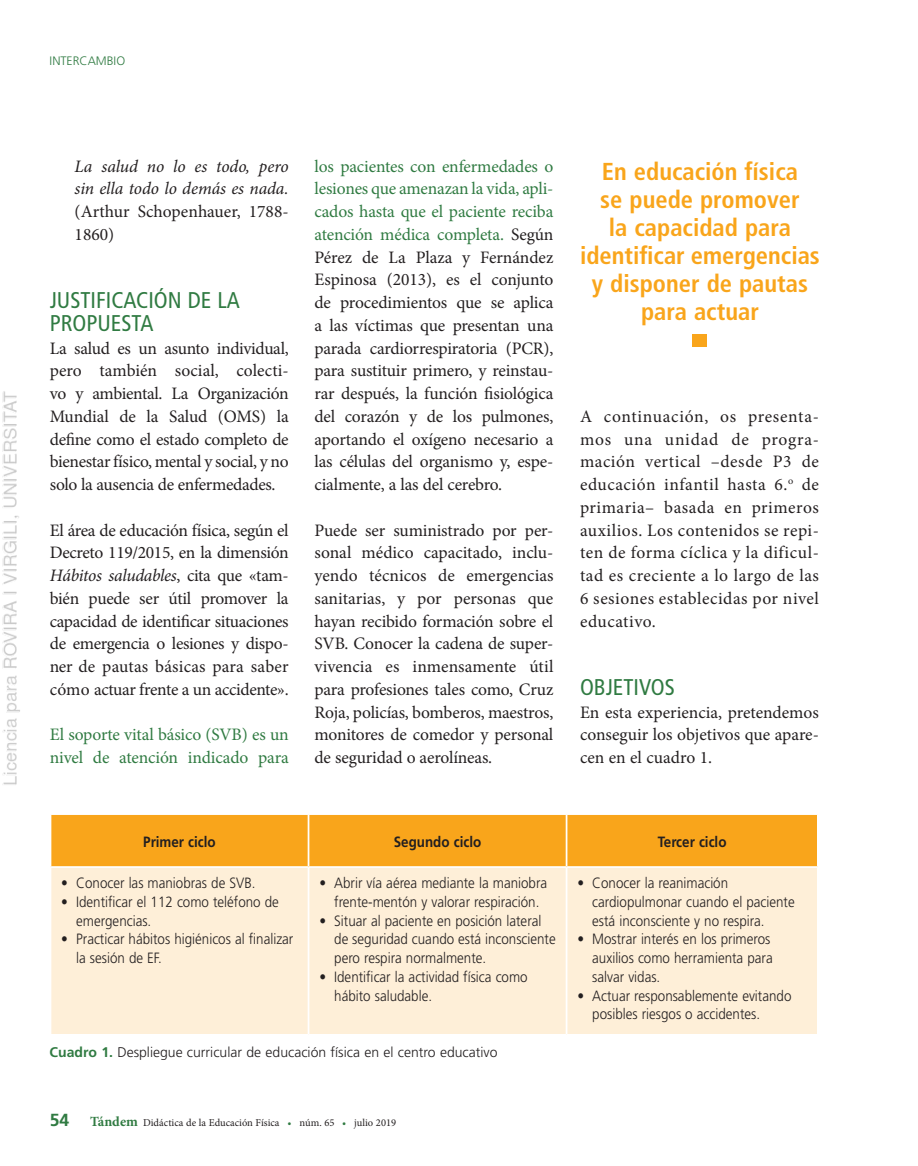
<style>
.page{position:relative;width:918px;height:1166px;background:#fff}
.page>*{position:absolute;margin:0;border:0;box-sizing:border-box;transform-origin:0 0}
.t1{font:700 condensed 42px "Minion Pro";color:#f9a51b;scale:1.2 1}
.t2{font:700 condensed 24.5px/28px "Frutiger LT Std";color:#f9a51b;text-align:center}
.t3{font:condensed 22.75px/22.8px "Frutiger LT Std";color:#307b42}
.t4{font:17.5px/22.8px "Minion Pro";letter-spacing:-.01em;color:#231f20;text-align:justify}
.t5{font:17.5px/22.8px "Minion Pro";letter-spacing:-.005em;color:#307b42}
.t6{font:italic 17.5px/22.8px "Minion Pro";letter-spacing:-.005em;color:#231f20}
.t7{font:300 14.88px/18.7px "Frutiger LT Std";color:#231f20;scale:.9 1}
.t8{font:700 14.88px "Frutiger LT Std";color:#231f20;scale:.9 1}
.t9{font:300 14px "Frutiger LT Std";color:#231f20}
.t10{font:300 12.25px "Frutiger LT Std";color:#307b42}
.t11{font:10.5px "Minion Pro";color:#231f20}
.s1{font-style:italic}
.s2{color:#307b42}
.s3{font-weight:700;color:#307b42}
.s4{font-family:"Frutiger LT Std";font-weight:700;font-size:17.5px;color:#307b42}
.s5{font-weight:700;font-size:14px;color:#307b42}
</style>
<div class="page">
<img style="left:2px;top:391px;width:816px;height:643px">
<p class="t10" style="left:50px;top:54px;width:77px">INTERCAMBIO</p>
<p class="t6" style="left:75px;top:155px;width:216px">La salud no lo es todo, pero sin ella todo lo demás es nada.</p>
<p class="t4" style="left:75px;top:200px;width:216px">(Arthur Schopenhauer, 1788-<br>1860)</p>
<h3 class="t3" style="left:50px;top:289px;width:191px">JUSTIFICACIÓN DE LA<br>PROPUESTA</h3>
<p class="t4" style="left:50px;top:337px;width:240px">La salud es un asunto individual, pero también social, colecti&shy;vo y ambiental. La Organización Mundial de la Salud (OMS) la define como el estado completo de bienestar físico, mental y social, y no solo la ausencia de enfermedades.</p>
<p class="t4" style="left:50px;top:519px;width:240px">El área de educación física, según el Decreto 119/2015, en la dimensión <span class="s1">Hábitos saludables</span>, cita que «tam&shy;bién puede ser útil promover la capacidad de identificar situaciones de emergencia o lesiones y dispo&shy;ner de pautas básicas para saber cómo actuar frente a un accidente».</p>
<p class="t5" style="left:50px;top:723px;width:240px">El soporte vital básico (SVB) es un nivel de atención indicado para</p>
<p class="t4" style="left:314px;top:155px;width:240px"><span class="s2">los pacientes con enfermedades o lesiones que amenazan la vida, apli&shy;cados hasta que el paciente reciba atención médica completa.</span> Según Pérez de La Plaza y Fernández Espinosa (2013), es el conjunto de procedimientos que se aplica a las víctimas que presentan una parada cardiorrespiratoria (PCR), para sustituir primero, y reinstau&shy;rar después, la función fisiológica del corazón y de los pulmones, aportando el oxígeno necesario a las células del organismo y, espe&shy;cialmente, a las del cerebro.</p>
<p class="t4" style="left:314px;top:519px;width:240px">Puede ser suministrado por per&shy;sonal médico capacitado, inclu&shy;yendo técnicos de emergencias sanitarias, y por personas que hayan recibido formación sobre el SVB. Conocer la cadena de super&shy;vivencia es inmensamente útil para profesiones tales como, Cruz Roja, policías, bomberos, maestros, monitores de comedor y personal de seguridad o aerolíneas.</p>
<h2 class="t2" style="left:580px;top:157px;width:241px">En educación física<br>se puede promover<br>la capacidad para identificar emergencias y disponer de pautas para actuar</h2>
<h1 class="t1" style="left:690px;top:309px;width:19px">■</h1>
<p class="t4" style="left:580px;top:405px;width:240px">A continuación, os presenta&shy;mos una unidad de progra&shy;mación vertical –desde P3 de educación infantil hasta 6.<sup>o</sup> de primaria– basada en primeros auxilios. Los contenidos se repi&shy;ten de forma cíclica y la dificul&shy;tad es creciente a lo largo de las 6 sesiones establecidas por nivel educativo.</p>
<h3 class="t3" style="left:580px;top:676px;width:96px">OBJETIVOS</h3>
<p class="t4" style="left:580px;top:701px;width:240px">En esta experiencia, pretendemos conseguir los objetivos que apare&shy;cen en el cuadro 1.</p>
<p class="t8" style="left:143px;top:832px;width:82px">Primer ciclo</p>
<p class="t8" style="left:394px;top:832px;width:99px">Segundo ciclo</p>
<p class="t8" style="left:658px;top:832px;width:78px">Tercer ciclo</p>
<p class="t7" style="left:61px;top:874px;width:217px">• Conocer las maniobras de SVB.</p>
<p class="t7" style="left:76px;top:892px;width:227px;text-indent:-15px">• Identificar el 112 como teléfono de emergencias.</p>
<p class="t7" style="left:76px;top:930px;width:243px;text-indent:-15px">• Practicar hábitos higiénicos al finalizar la sesión de EF.</p>
<p class="t7" style="left:319px;top:874px;width:255px;text-align:center">• Abrir vía aérea mediante la maniobra frente-mentón y valorar respiración.</p>
<p class="t7" style="left:334px;top:911px;width:248px;text-indent:-15px">• Situar al paciente en posición lateral de seguridad cuando está inconsciente pero respira normalmente.</p>
<p class="t7" style="left:334px;top:967px;width:216px;text-indent:-15px">• Identificar la actividad física como hábito saludable.</p>
<p class="t7" style="left:592px;top:874px;width:226px;text-indent:-15px">• Conocer la reanimación cardiopulmonar cuando el paciente está inconsciente y no respira.</p>
<p class="t7" style="left:592px;top:930px;width:202px;text-indent:-15px">• Mostrar interés en los primeros auxilios como herramienta para salvar vidas.</p>
<p class="t7" style="left:592px;top:986px;width:223px;text-indent:-15px">• Actuar responsablemente evitando posibles riesgos o accidentes.</p>
<p class="t9" style="left:50px;top:1044px;width:449px"><span class="s3">Cuadro 1.</span> Despliegue curricular de educación física en el centro educativo</p>
<p class="t11" style="left:50px;top:1116px;width:348px"><span class="s4">54</span> <span class="s5">Tándem</span> Didáctica de la Educación Física <span class="s2">•</span> núm. 65 <span class="s2">•</span> julio 2019</p>
</div>
